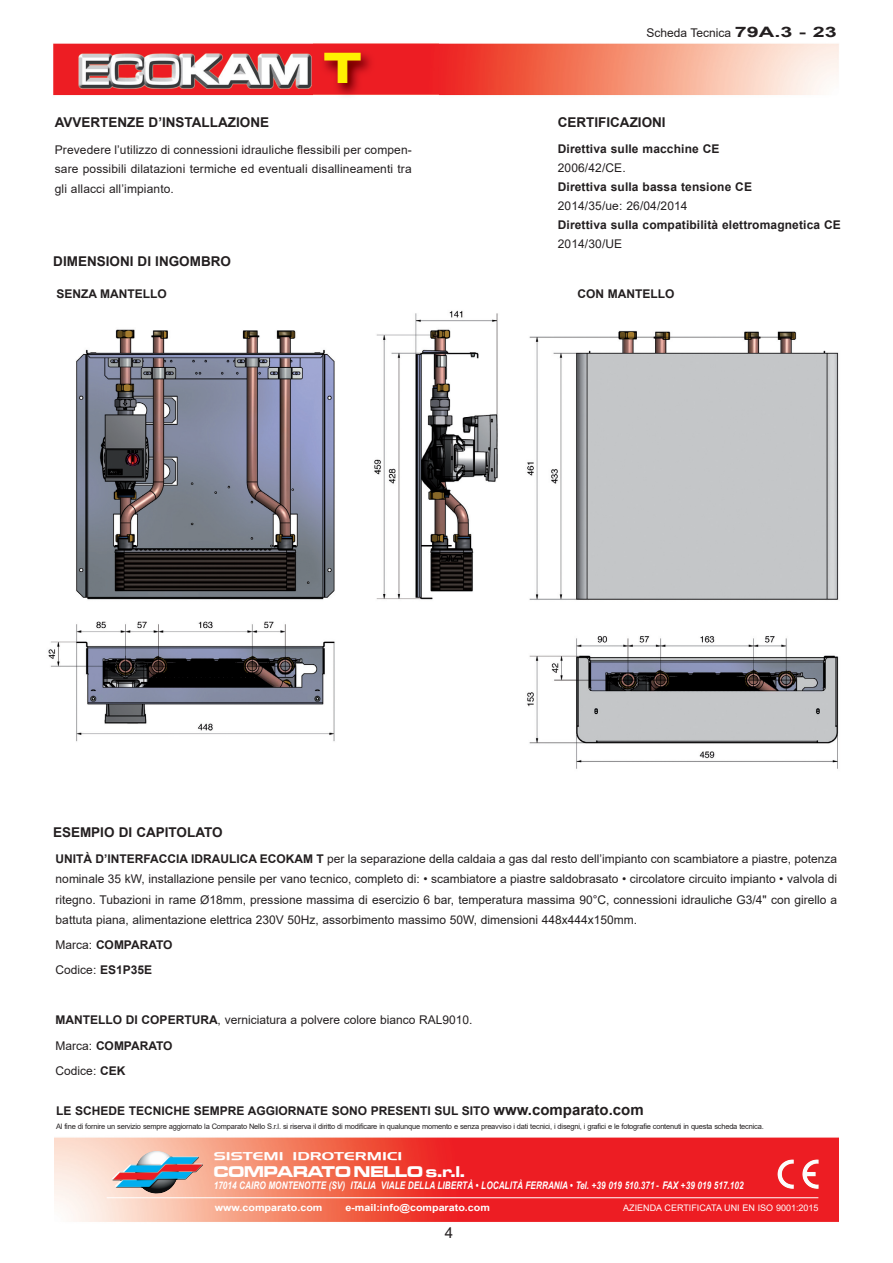
<style>
.page{position:relative;width:893px;height:1263px;background:#fff}
.page>*{position:absolute;margin:0;border:0;box-sizing:border-box;transform-origin:0 0}
.t1{font:45px "Microgramma D Bold Exte";color:#fff101}
.t2{font:16.05px "Microgramma D Bold Exte";color:#fff}
.t3{font:15px "Arial";color:#231f20}
.t4{font:700 13.5px "Arial";color:#231f20}
.t5{font:12px/20.4px "Arial";color:#231f20;text-align:justify}
.t6{font:700 12px "Arial";letter-spacing:.01em;color:#231f20}
.t7{font:10.95px "Aero";color:#fff;scale:1.45 1}
.t8{font:italic 700 10.5px "Arial Narrow";letter-spacing:.005em;color:#fff;scale:.95 1}
.t9{font:700 9.75px "Arial";color:#fff;scale:1.1 1}
.t10{font:9px "Arial";color:#fff}
.t11{font:7.5px "Arial";letter-spacing:-.03em;color:#231f20}
.s1{font-weight:700;font-size:14.4px}
.s2{font-weight:700}
.s3{font-weight:400}
.s4{font-size:15px}
</style>
<div class="page">
<img style="left:48px;top:310px;width:791px;height:459px">
<img style="left:55px;top:1137px;width:784px;height:85px">
<hr style="left:107px;top:1197px;width:711px;height:1px;background:#fff">
<img style="left:112px;top:1151px;width:91px;height:43px">
<img style="left:802px;top:1159px;width:17px;height:23px">
<img style="left:778px;top:1159px;width:16px;height:26px">
<img style="left:53px;top:43px;width:786px;height:53px">
<img style="left:314px;top:43px;width:124px;height:53px">
<p class="t4" style="left:55px;top:115px;width:216px">AVVERTENZE D’INSTALLAZIONE</p>
<p class="t1" style="left:324px;top:42px;width:38px">T</p>
<p class="t5" style="left:55px;top:140px;width:359px;line-height:19.5px">Prevedere l’utilizzo di connessioni idrauliche flessibili per compen&shy;sare possibili dilatazioni termiche ed eventuali disallineamenti tra gli allacci all’impianto.</p>
<p class="t4" style="left:53px;top:254px;width:179px">DIMENSIONI DI INGOMBRO</p>
<p class="t5" style="left:646px;top:22px;width:192px">Scheda Tecnica <span class="s1">79A.3 - 23</span></p>
<p class="t4" style="left:558px;top:115px;width:109px">CERTIFICAZIONI</p>
<p class="t6" style="left:558px;top:142px;width:163px">Direttiva sulle macchine CE</p>
<p class="t5" style="left:558px;top:157px;width:70px">2006/42/CE.</p>
<p class="t6" style="left:558px;top:180px;width:196px">Direttiva sulla bassa tensione CE</p>
<p class="t5" style="left:558px;top:195px;width:131px">2014/35/ue: 26/04/2014</p>
<p class="t6" style="left:558px;top:218px;width:285px">Direttiva sulla compatibilità elettromagnetica CE</p>
<p class="t5" style="left:558px;top:234px;width:66px">2014/30/UE</p>
<p class="t6" style="left:56px;top:287px;width:112px">SENZA MANTELLO</p>
<p class="t6" style="left:577px;top:287px;width:98px">CON MANTELLO</p>
<p class="t4" style="left:53px;top:824px;width:171px">ESEMPIO DI CAPITOLATO</p>
<p class="t5" style="left:56px;top:848px;width:783px"><span class="s2">UNITÀ D’INTERFACCIA IDRAULICA ECOKAM T</span> per la separazione della caldaia a gas dal resto dell’impianto con scambiatore a piastre, potenza nominale 35 kW, installazione pensile per vano tecnico, completo di: • scambiatore a piastre saldobrasato • circolatore circuito impianto • valvola di ritegno. Tubazioni in rame Ø18mm, pressione massima di esercizio 6 bar, temperatura massima 90°C, connessioni idrauliche G3/4" con girello a battuta piana, alimentazione elettrica 230V 50Hz, assorbimento massimo 50W, dimensioni 448x444x150mm.</p>
<p class="t6" style="left:56px;top:938px;width:119px"><span class="s3">Marca:</span> COMPARATO</p>
<p class="t5" style="left:56px;top:960px;width:98px">Codice: <span class="s2">ES1P35E</span></p>
<p class="t5" style="left:56px;top:1010px;width:418px"><span class="s2">MANTELLO DI COPERTURA</span>, verniciatura a polvere colore bianco RAL9010.</p>
<p class="t6" style="left:56px;top:1039px;width:119px"><span class="s3">Marca:</span> COMPARATO</p>
<p class="t5" style="left:56px;top:1060px;width:71px">Codice: <span class="s2">CEK</span></p>
<p class="t6" style="left:56px;top:1104px;width:589px">LE SCHEDE TECNICHE SEMPRE AGGIORNATE SONO PRESENTI SUL SITO <span class="s4">www.comparato.com</span></p>
<p class="t11" style="left:56px;top:1122px;width:709px">Al fine di fornire un servizio sempre aggiornato la Comparato Nello S.r.l. si riserva il diritto di modificare in qualunque momento e senza preavviso i dati tecnici, i disegni, i grafici e le fotografie contenuti in questa scheda tecnica.</p>
<p class="t7" style="left:214px;top:1150px;width:132px">SISTEMI IDROTERMICI</p>
<p class="t2" style="left:214px;top:1163px;width:253px">COMPARATO NELLO s.r.l.</p>
<p class="t8" style="left:214px;top:1179px;width:559px">17014 CAIRO MONTENOTTE (SV) ITALIA VIALE DELLA LIBERTÀ • LOCALITÀ FERRANIA • Tel. +39 019 510.371 - FAX +39 019 517.102</p>
<p class="t9" style="left:215px;top:1202px;width:99px">www.comparato.com</p>
<p class="t9" style="left:345px;top:1202px;width:133px">e-mail:info@comparato.com</p>
<p class="t10" style="left:623px;top:1202px;width:197px">AZIENDA CERTIFICATA UNI EN ISO 9001:2015</p>
<p class="t3" style="left:445px;top:1224px;width:10px">4</p>
</div>
